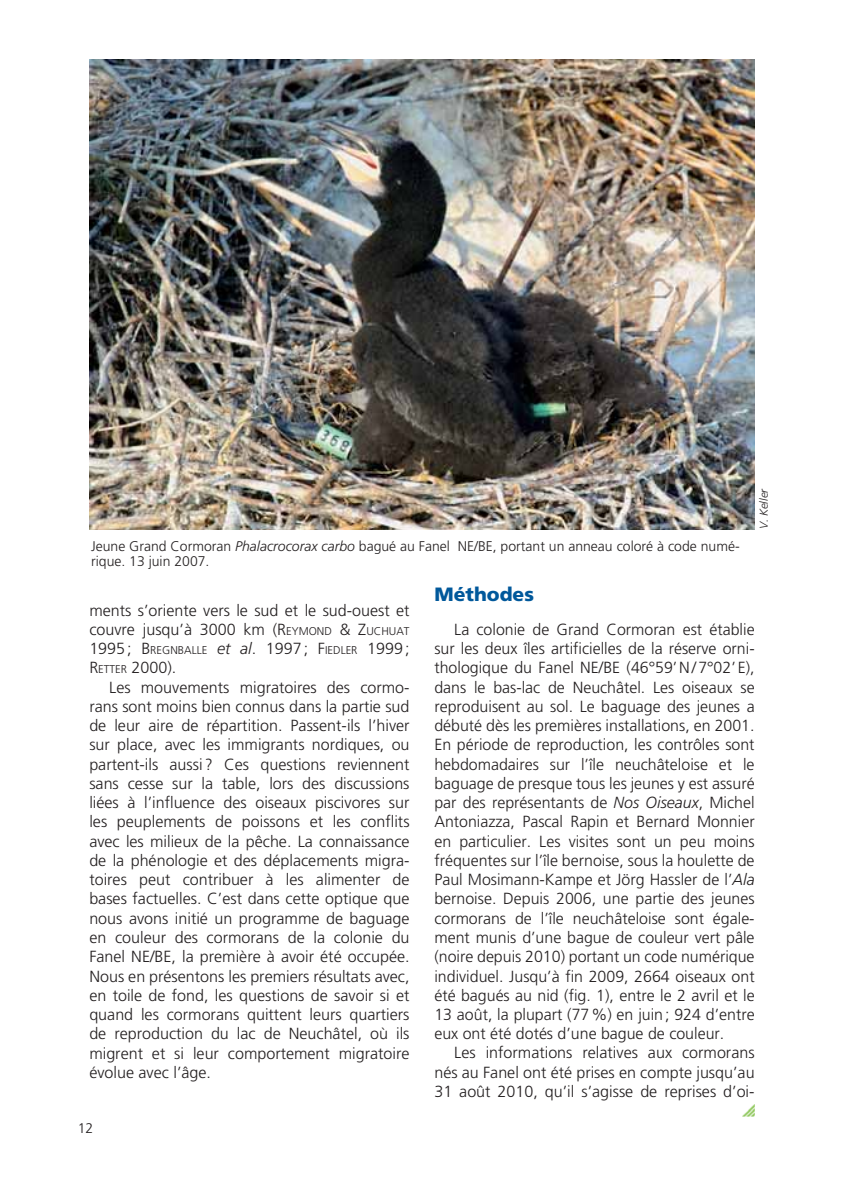
<style>
.page{position:relative;width:844px;height:1191px;background:#fff}
.page>*{position:absolute;margin:0;border:0;box-sizing:border-box;transform-origin:0 0}
.t1{font:900 19.25px "Frutiger";color:#00589b}
.t2{font:300 16.1px/19.2px "Frutiger";color:#231f20;text-align:justify}
.t3{font:300 14px/15.4px "Frutiger";color:#231f20}
.t4{font:300 14px "Frutiger";color:#231f20}
.t5{font:italic 300 11.38px "Frutiger";color:#231f20}
.s1{font-style:italic}
.s2{font-style:inherit}
.s3{font-size:11.2px}
</style>
<div class="page">
<svg style="left:742px;top:1104px;width:12px;height:12px"></svg>
<img style="left:89px;top:60px;width:665px;height:469px">
<p class="t5" style="left:759px;top:529px;width:42px;rotate:-90deg">V. Keller</p>
<p class="t3" style="left:91px;top:539px;width:650px">Jeune Grand Cormoran <span class="s1">Phalacrocorax carbo</span> bagué au Fanel NE/BE, portant un anneau coloré à code numé&shy;rique. 13 juin 2007.</p>
<p class="t2" style="left:89px;top:601px;width:321px">ments s’oriente vers le sud et le sud-ouest et couvre jusqu’à 3000 km (<span class="s2">R</span><span class="s3">EYMOND</span> <span class="s2">&amp; Z</span><span class="s3">UCHUAT </span>1995 ; <span class="s2">B</span><span class="s3">REGNBALLE</span> <span class="s1">et al</span>. 1997 ; <span class="s2">F</span><span class="s3">IEDLER</span> 1999 ; <span class="s2">R</span><span class="s3">ETTER</span> 2000).</p>
<p class="t2" style="left:89px;top:678px;width:321px;text-indent:20px">Les mouvements migratoires des cormo&shy;rans sont moins bien connus dans la partie sud de leur aire de répartition. Passent-ils l’hiver sur place, avec les immigrants nordiques, ou partent-ils aussi ? Ces questions reviennent sans cesse sur la table, lors des discussions liées à l’influence des oiseaux piscivores sur les peuplements de poissons et les conflits avec les milieux de la pêche. La connaissance de la phénologie et des déplacements migra&shy;toires peut contribuer à les alimenter de bases factuelles. C’est dans cette optique que nous avons initié un programme de baguage en couleur des cormorans de la colonie du Fanel NE/BE, la première à avoir été occupée.<br>Nous en présentons les premiers résultats avec, en toile de fond, les questions de savoir si et quand les cormorans quittent leurs quartiers de reproduction du lac de Neuchâtel, où ils migrent et si leur comportement migratoire évolue avec l’âge.</p>
<p class="t1" style="left:434px;top:587px;width:101px">Méthodes</p>
<p class="t2" style="left:434px;top:621px;width:322px;text-indent:20px">La colonie de Grand Cormoran est établie sur les deux îles artificielles de la réserve orni&shy;thologique du Fanel NE/BE (46°59’ N / 7°02’ E), dans le bas-lac de Neuchâtel. Les oiseaux se reproduisent au sol. Le baguage des jeunes a débuté dès les premières installations, en 2001.<br>En période de reproduction, les contrôles sont hebdomadaires sur l’île neuchâteloise et le baguage de presque tous les jeunes y est assuré par des représentants de <span class="s1">Nos Oiseaux</span>, Michel Antoniazza, Pascal Rapin et Bernard Monnier en particulier. Les visites sont un peu moins fréquentes sur l’île bernoise, sous la houlette de Paul Mosimann-Kampe et Jörg Hassler de l’<span class="s1">Ala </span>bernoise. Depuis 2006, une partie des jeunes cormorans de l’île neuchâteloise sont égale&shy;ment munis d’une bague de couleur vert pâle (noire depuis 2010) portant un code numérique individuel. Jusqu’à fin 2009, 2664 oiseaux ont été bagués au nid (fig. 1), entre le 2 avril et le 13 août, la plupart (77 %) en juin ; 924 d’entre eux ont été dotés d’une bague de couleur.</p>
<p class="t2" style="left:434px;top:1044px;width:321px;text-indent:20px">Les informations relatives aux cormorans nés au Fanel ont été prises en compte jusqu’au 31 août 2010, qu’il s’agisse de reprises d’oi-</p>
<p class="t4" style="left:78px;top:1123px;width:17px">12</p>
</div>
